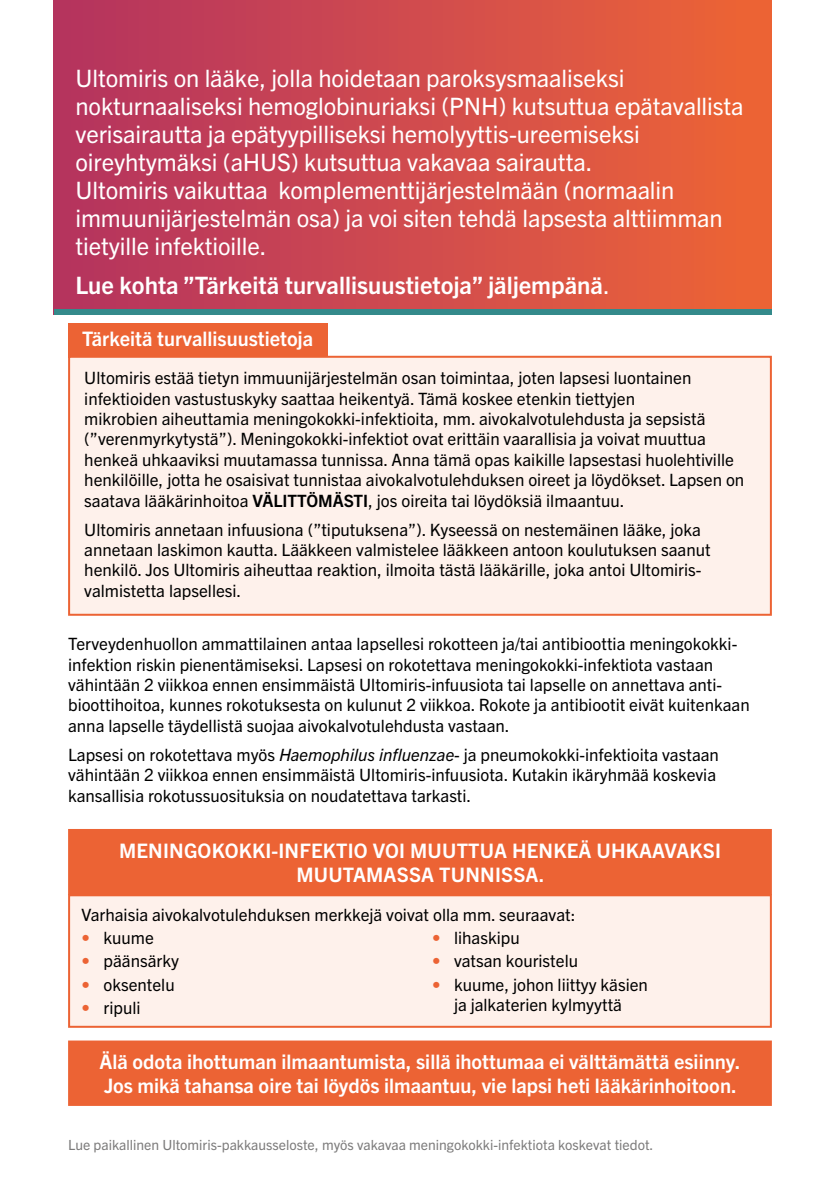
<style>
.page{position:relative;width:840px;height:1191px;background:#fff}
.page>*{position:absolute;margin:0;border:0;box-sizing:border-box;transform-origin:0 0}
.t1{font:24px/28px "Trade Gothic Next LT Pro";letter-spacing:-.005em;color:#fff}
.t2{font:700 24px "Trade Gothic Next LT Pro";color:#fff}
.t3{font:700 20px/24px "Trade Gothic Next LT Pro";color:#fff}
.t4{font:17px/20.4px "Trade Gothic Next LT Pro";color:#000}
.t5{font:14px "Trade Gothic Next LT Pro";color:#7c7b7b}
.s1{font-weight:400}
.s2{font-weight:700}
.s3{font-style:italic}
.s4{color:#ec6334}
</style>
<div class="page">
<div style="left:54px;top:0;width:717px;height:315px;background:linear-gradient(to right,#b33261,#ee6536)"></div>
<div style="left:54px;top:309px;width:717px;height:6px;background:#348a8b"></div>
<div style="left:68px;top:323px;width:259px;height:34px;background:#ec6334"></div>
<div style="left:69px;top:357px;width:701px;height:258px;background:#fef1eb"></div>
<div style="left:68px;top:356px;width:703px;height:260px;border:2px solid #ec6334"></div>
<div style="left:69px;top:1041px;width:701px;height:64px;background:#ec6334"></div>
<div style="left:68px;top:1040px;width:703px;height:66px;border:2px solid #ec6334"></div>
<div style="left:69px;top:830px;width:701px;height:64px;background:#ec6334"></div>
<div style="left:68px;top:829px;width:703px;height:66px;border:2px solid #ec6334"></div>
<div style="left:69px;top:895px;width:701px;height:131px;background:#fef1eb"></div>
<div style="left:68px;top:894px;width:703px;height:133px;border:2px solid #ec6334"></div>
<p class="t1" style="left:75px;top:62px;width:669px">Ultomiris on lääke, jolla hoidetaan paroksysmaaliseksi nokturnaaliseksi hemoglobinuriaksi (PNH) kutsuttua epätavallista verisairautta ja epätyypilliseksi hemolyyttis-ureemiseksi oireyhtymäksi (aHUS) kutsuttua vakavaa sairautta.<br>Ultomiris vaikuttaa komplementtijärjestelmään (normaalin immuunijärjestelmän osa) ja voi siten tehdä lapsesta alttiimman tietyille infektioille.</p>
<h1 class="t2" style="left:75px;top:269px;width:535px">Lue kohta ”Tärkeitä turvallisuustietoja” jäljempänä<span class="s1">.</span></h1>
<p class="t3" style="left:82px;top:325px;width:232px">Tärkeitä turvallisuustietoja</p>
<p class="t4" style="left:84px;top:367px;width:661px">Ultomiris estää tietyn immuunijärjestelmän osan toimintaa, joten lapsesi luontainen infektioiden vastustuskyky saattaa heikentyä. Tämä koskee etenkin tiettyjen<br>mikrobien aiheuttamia meningokokki-infektioita, mm. aivokalvotulehdusta ja sepsistä (”verenmyrkytystä”). Meningokokki-infektiot ovat erittäin vaarallisia ja voivat muuttua henkeä uhkaaviksi muutamassa tunnissa. Anna tämä opas kaikille lapsestasi huolehtiville henkilöille, jotta he osaisivat tunnistaa aivokalvotulehduksen oireet ja löydökset. Lapsen on saatava lääkärinhoitoa <span class="s2">VÄLITTÖMÄSTI</span>, jos oireita tai löydöksiä ilmaantuu.</p>
<p class="t4" style="left:84px;top:518px;width:627px">Ultomiris annetaan infuusiona (”tiputuksena”). Kyseessä on nestemäinen lääke, joka annetaan laskimon kautta. Lääkkeen valmistelee lääkkeen antoon koulutuksen saanut henkilö. Jos Ultomiris aiheuttaa reaktion, ilmoita tästä lääkärille, joka antoi Ultomiris&shy;valmistetta lapsellesi.</p>
<p class="t4" style="left:68px;top:632px;width:682px">Terveydenhuollon ammattilainen antaa lapsellesi rokotteen ja/tai antibioottia meningokokki&shy;infektion riskin pienentämiseksi. Lapsesi on rokotettava meningokokki-infektiota vastaan vähintään 2 viikkoa ennen ensimmäistä Ultomiris-infuusiota tai lapselle on annettava anti&shy;bioottihoitoa, kunnes rokotuksesta on kulunut 2 viikkoa. Rokote ja antibiootit eivät kuitenkaan anna lapselle täydellistä suojaa aivokalvotulehdusta vastaan.</p>
<p class="t4" style="left:68px;top:743px;width:652px">Lapsesi on rokotettava myös <span class="s3">Haemophilus influenzae</span>- ja pneumokokki-infektioita vastaan vähintään 2 viikkoa ennen ensimmäistä Ultomiris-infuusiota. Kutakin ikäryhmää koskevia kansallisia rokotussuosituksia on noudatettava tarkasti.</p>
<p class="t3" style="left:119px;top:837px;width:603px;text-align:center">MENINGOKOKKI-INFEKTIO VOI MUUTTUA HENKEÄ UHKAAVAKSI<br>MUUTAMASSA TUNNISSA.</p>
<p class="t4" style="left:81px;top:903px;width:495px">Varhaisia aivokalvotulehduksen merkkejä voivat olla mm. seuraavat:</p>
<p class="t4" style="left:81px;top:926px;width:74px"><span class="s4">•</span> kuume</p>
<p class="t4" style="left:81px;top:949px;width:99px"><span class="s4">•</span> päänsärky</p>
<p class="t4" style="left:81px;top:973px;width:95px"><span class="s4">•</span> oksentelu</p>
<p class="t4" style="left:81px;top:996px;width:60px"><span class="s4">•</span> ripuli</p>
<p class="t4" style="left:432px;top:926px;width:89px"><span class="s4">•</span> lihaskipu</p>
<p class="t4" style="left:432px;top:949px;width:147px"><span class="s4">•</span> vatsan kouristelu</p>
<p class="t4" style="left:432px;top:973px;width:217px;text-align:center"><span class="s4">•</span> kuume, johon liittyy käsien ja jalkaterien kylmyyttä</p>
<p class="t3" style="left:99px;top:1048px;width:642px">Älä odota ihottuman ilmaantumista, sillä ihottumaa ei välttämättä esiinny.<br>Jos mikä tahansa oire tai löydös ilmaantuu, vie lapsi heti lääkärinhoitoon.</p>
<p class="t5" style="left:68px;top:1135px;width:586px">Lue paikallinen Ultomiris-pakkausseloste, myös vakavaa meningokokki-infektiota koskevat tiedot.</p>
</div>
